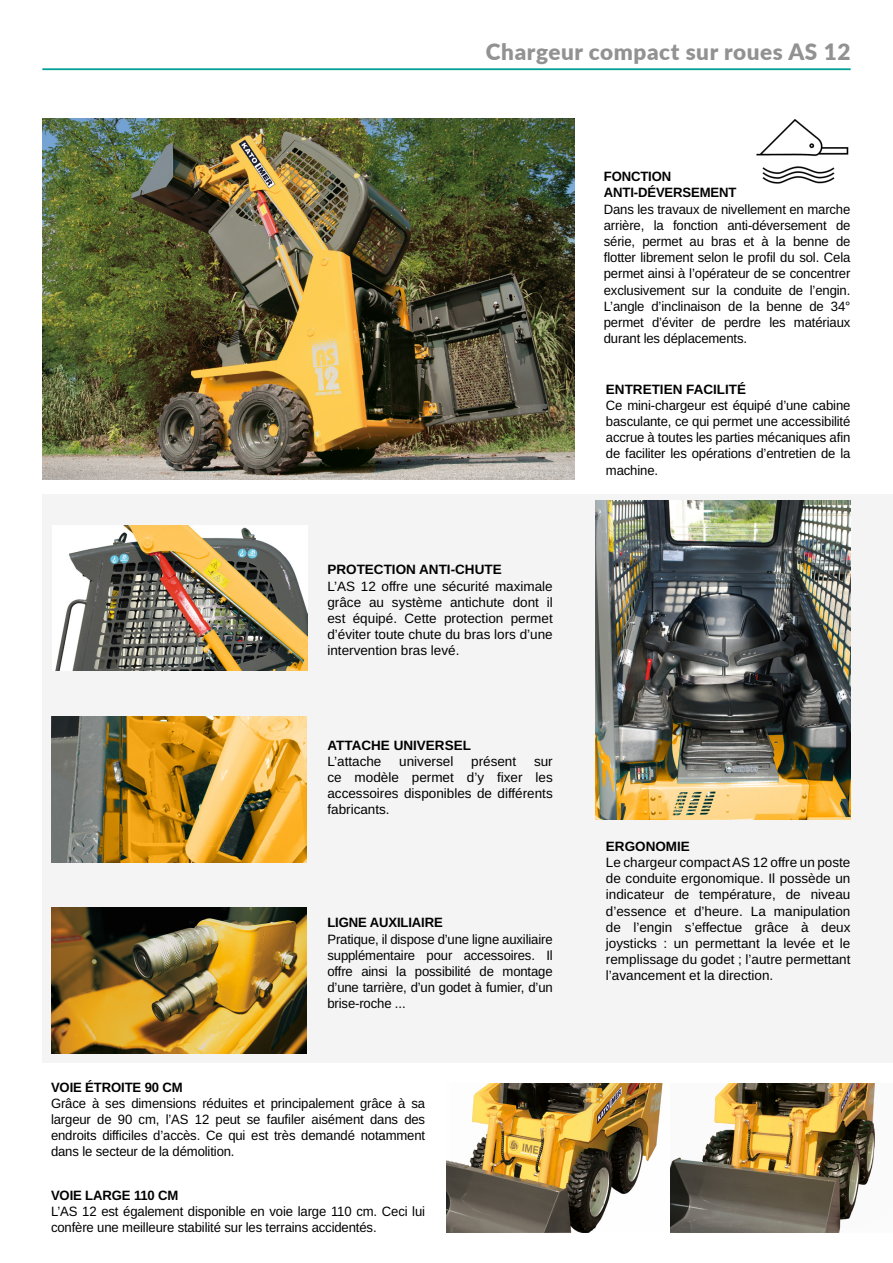
<style>
.page{position:relative;width:893px;height:1263px;background:#fff}
.page>*{position:absolute;margin:0;border:0;box-sizing:border-box;transform-origin:0 0}
.t1{font:900 22.5px "Lato";letter-spacing:.025em;color:#929292}
.t2{font:13.5px/16.2px "Arimo";letter-spacing:-.01em;color:#000;text-align:justify}
.t3{font:700 13.5px/16.2px "Arimo";letter-spacing:-.01em;color:#000}
</style>
<div class="page">
<div style="left:43px;top:495px;width:850px;height:568px;background:#f4f4f4"></div>
<img style="left:52px;top:525px;width:255px;height:146px">
<img style="left:51px;top:716px;width:255px;height:146px">
<img style="left:595px;top:501px;width:255px;height:319px">
<img style="left:51px;top:908px;width:255px;height:145px">
<img style="left:670px;top:1083px;width:205px;height:149px">
<img style="left:446px;top:1083px;width:217px;height:149px">
<img style="left:43px;top:118px;width:531px;height:361px">
<img style="left:756px;top:119px;width:93px;height:65px">
<hr style="left:43px;top:69px;width:807px;height:1px;background:#00a297">
<h1 class="t1" style="left:486px;top:35px;width:366px">Chargeur compact sur roues AS 12</h1>
<p class="t3" style="left:604px;top:169px;width:134px">FONCTION<br>ANTI-DÉVERSEMENT</p>
<p class="t2" style="left:604px;top:201px;width:248px">Dans les travaux de nivellement en marche arrière, la fonction anti-déversement de série, permet au bras et à la benne de flotter librement selon le profil du sol. Cela permet ainsi à l’opérateur de se concentrer exclusivement sur la conduite de l’engin.<br>L’angle d’inclinaison de la benne de 34° permet d’éviter de perdre les matériaux durant les déplacements.</p>
<p class="t3" style="left:327px;top:562px;width:176px">PROTECTION ANTI-CHUTE</p>
<p class="t2" style="left:327px;top:578px;width:227px">L’AS 12 offre une sécurité maximale grâce au système antichute dont il est équipé. Cette protection permet d’éviter toute chute du bras lors d’une intervention bras levé.</p>
<p class="t3" style="left:327px;top:737px;width:145px">ATTACHE UNIVERSEL</p>
<p class="t2" style="left:327px;top:753px;width:56px">L’attache</p>
<p class="t2" style="left:399px;top:753px;width:56px">universel</p>
<p class="t2" style="left:471px;top:753px;width:47px">présent</p>
<p class="t2" style="left:327px;top:753px;width:227px;text-indent:207px">sur ce modèle permet d’y fixer les accessoires disponibles de différents fabricants.</p>
<p class="t3" style="left:327px;top:915px;width:117px">LIGNE AUXILIAIRE</p>
<p class="t2" style="left:327px;top:931px;width:227px">Pratique, il dispose d’une ligne auxiliaire supplémentaire pour accessoires. Il offre ainsi la possibilité de montage d’une tarrière, d’un godet à fumier, d’un brise-roche ...</p>
<p class="t3" style="left:51px;top:1079px;width:133px">VOIE ÉTROITE 90 CM</p>
<p class="t2" style="left:51px;top:1095px;width:376px">Grâce à ses dimensions réduites et principalement grâce à sa largeur de 90 cm, l’AS 12 peut se faufiler aisément dans des endroits difficiles d’accès. Ce qui est très demandé notamment dans le secteur de la démolition.</p>
<p class="t3" style="left:51px;top:1187px;width:129px">VOIE LARGE 110 CM</p>
<p class="t2" style="left:51px;top:1203px;width:376px">L’AS 12 est également disponible en voie large 110 cm. Ceci lui confère une meilleure stabilité sur les terrains accidentés.</p>
<p class="t3" style="left:606px;top:381px;width:142px">ENTRETIEN FACILITÉ</p>
<p class="t2" style="left:606px;top:397px;width:246px">Ce mini-chargeur est équipé d’une cabine basculante, ce qui permet une accessibilité accrue à toutes les parties mécaniques afin de faciliter les opérations d’entretien de la machine.</p>
<p class="t3" style="left:606px;top:838px;width:86px">ERGONOMIE</p>
<p class="t2" style="left:606px;top:854px;width:246px">Le chargeur compact AS 12 offre un poste de conduite ergonomique. Il possède un indicateur de température, de niveau d’essence et d’heure. La manipulation de l’engin s’effectue grâce à deux joysticks : un permettant la levée et le remplissage du godet ; l’autre permettant l’avancement et la direction.</p>
</div>
